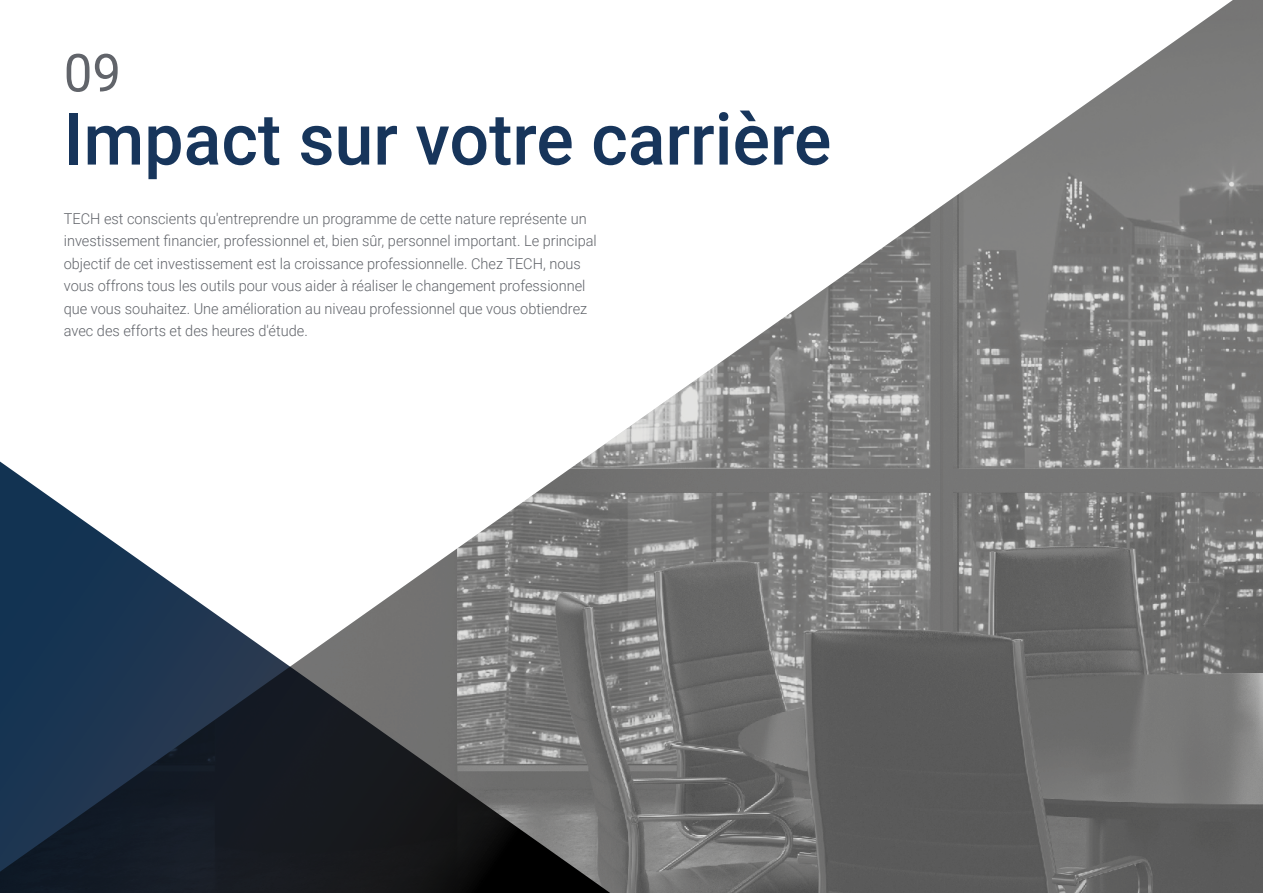
<style>
.page{position:relative;width:1263px;height:893px;background:#fff}
.page>*{position:absolute;margin:0;border:0;box-sizing:border-box;transform-origin:0 0}
.t1{font:500 72px "Roboto";color:#17355b}
.t2{font:52.5px "Roboto";color:#61646a}
.t3{font:300 15px/22.5px "Roboto";color:#61646a}
</style>
<div class="page">
<img style="left:602px;top:0;width:661px;height:893px">
<svg style="left:0;top:446px;width:640px;height:447px"></svg>
<h2 class="t2" style="left:64px;top:36px;width:59px">09</h2>
<h1 class="t1" style="left:64px;top:89px;width:769px">Impact sur votre carrière</h1>
<p class="t3" style="left:64px;top:207px;width:534px">TECH est conscients qu'entreprendre un programme de cette nature représente un investissement financier, professionnel et, bien sûr, personnel important. Le principal objectif de cet investissement est la croissance professionnelle. Chez TECH, nous vous offrons tous les outils pour vous aider à réaliser le changement professionnel que vous souhaitez. Une amélioration au niveau professionnel que vous obtiendrez avec des efforts et des heures d'étude.</p>
</div>
